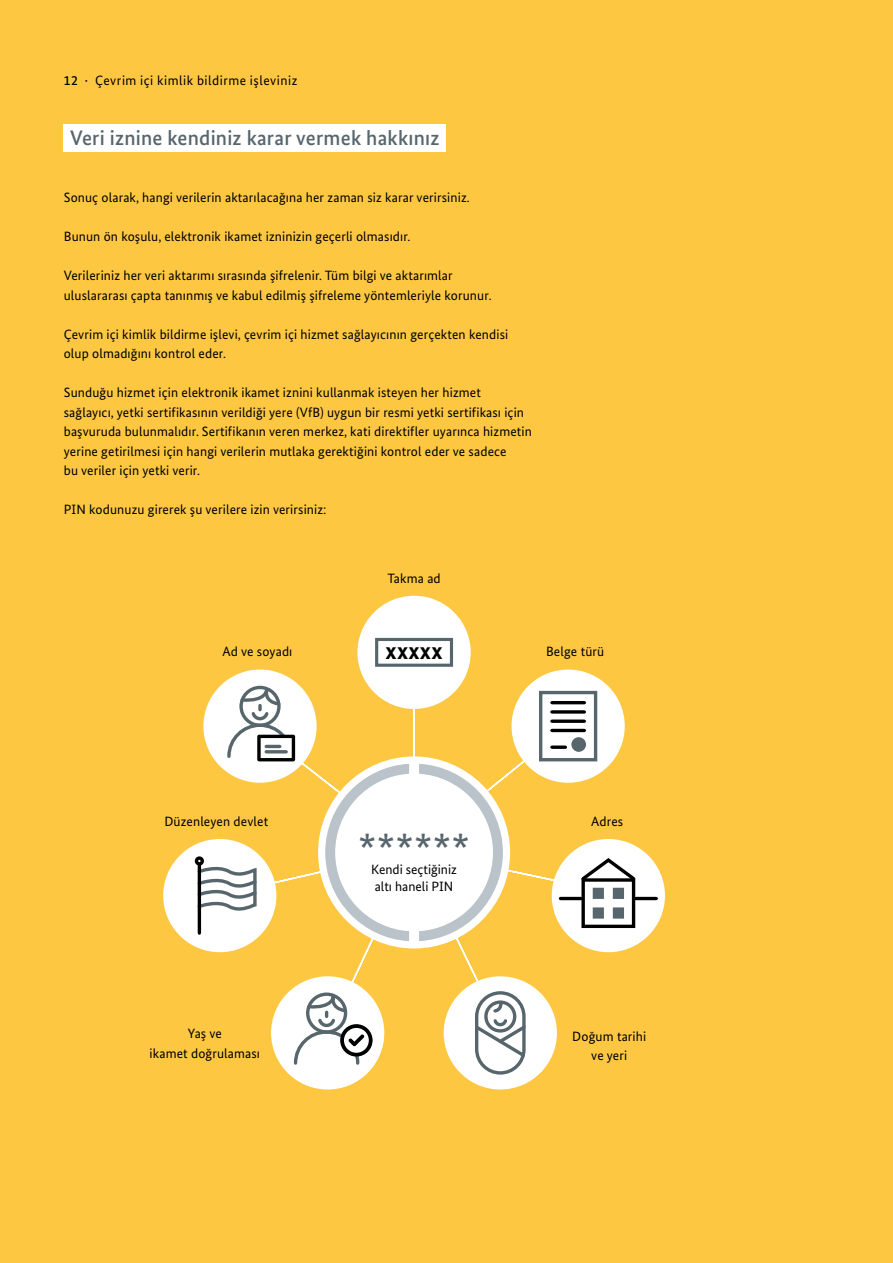
<style>
.page{position:relative;width:893px;height:1263px;background:#fdc742}
.page>*{position:absolute;margin:0;border:0;box-sizing:border-box;transform-origin:0 0}
.t1{font:700 36.6px "Bundes Sans";color:#57656c}
.t2{font:700 24.15px "Bundes Sans";letter-spacing:.01em;color:#000}
.t3{font:500 21px "Bundes Sans";letter-spacing:.01em;color:#57656c}
.t4{font:13.5px/19.5px "Bundes Sans";letter-spacing:.01em;color:#000}
.t5{font:13.5px "Bundes Sans";letter-spacing:.04em;color:#000}
.s1{font-weight:500}
</style>
<div class="page">
<svg style="left:252px;top:685px;width:324px;height:316px"></svg>
<div style="left:64px;top:124px;width:382px;height:27px;background:#fff"></div>
<div style="left:163px;top:839px;width:113px;height:113px;background:#fff;border-radius:50%"></div>
<svg style="left:197px;top:865px;width:60px;height:48px"></svg>
<hr style="left:198px;top:866px;width:3px;height:67px;background:#000">
<div style="left:195px;top:856px;width:9px;height:9px;border:3px solid #000;border-radius:50%"></div>
<div style="left:271px;top:976px;width:113px;height:113px;background:#fff;border-radius:50%"></div>
<div style="left:306px;top:992px;width:41px;height:42px;border:3px solid #57656c;border-radius:50%"></div>
<svg style="left:293px;top:996px;width:80px;height:69px"></svg>
<div style="left:444px;top:976px;width:113px;height:113px;background:#fff;border-radius:50%"></div>
<div style="left:475px;top:991px;width:51px;height:83px;border:3px solid #57656c;border-radius:24px"></div>
<svg style="left:475px;top:999px;width:51px;height:61px"></svg>
<div style="left:484px;top:1000px;width:32px;height:32px;border:3px solid #57656c;border-radius:50%"></div>
<div style="left:552px;top:839px;width:113px;height:113px;background:#fff;border-radius:50%"></div>
<hr style="left:560px;top:897px;width:21px;height:3px;background:#000">
<hr style="left:636px;top:897px;width:20px;height:3px;background:#000">
<div style="left:581px;top:878px;width:54px;height:50px;border:3px solid #000"></div>
<svg style="left:581px;top:858px;width:55px;height:25px"></svg>
<div style="left:593px;top:888px;width:11px;height:11px;background:#57656c;border:3px solid #57656c"></div>
<div style="left:593px;top:907px;width:11px;height:12px;background:#57656c;border:3px solid #57656c"></div>
<div style="left:613px;top:888px;width:11px;height:11px;background:#57656c"></div>
<div style="left:613px;top:907px;width:11px;height:12px;background:#57656c;border:3px solid #57656c"></div>
<div style="left:511px;top:669px;width:114px;height:114px;background:#fff;border-radius:50%"></div>
<div style="left:539px;top:691px;width:58px;height:70px;border:3px solid #57656c"></div>
<hr style="left:552px;top:701px;width:32px;height:3px;background:#000">
<svg style="left:552px;top:710px;width:32px;height:4px"></svg>
<svg style="left:552px;top:719px;width:32px;height:4px"></svg>
<hr style="left:552px;top:729px;width:32px;height:3px;background:#000">
<div style="left:571px;top:737px;width:15px;height:15px;background:#57656c;border-radius:50%"></div>
<svg style="left:552px;top:745px;width:13px;height:4px"></svg>
<div style="left:357px;top:596px;width:114px;height:113px;background:#fff;border-radius:50%"></div>
<div style="left:375px;top:638px;width:78px;height:29px;border:3px solid #57656c"></div>
<div style="left:203px;top:669px;width:114px;height:114px;background:#fff;border-radius:50%"></div>
<svg style="left:227px;top:690px;width:67px;height:68px"></svg>
<div style="left:239px;top:686px;width:42px;height:41px;border:3px solid #57656c;border-radius:50%"></div>
<svg style="left:261px;top:739px;width:30px;height:18px"></svg>
<div style="left:257px;top:735px;width:38px;height:26px;border:3px solid #000"></div>
<hr style="left:266px;top:745px;width:14px;height:3px;background:#57656c">
<hr style="left:266px;top:750px;width:20px;height:3px;background:#57656c">
<div style="left:318px;top:756px;width:192px;height:192px;background:#fff;border-radius:50%"></div>
<svg style="left:419px;top:764px;width:84px;height:177px"></svg>
<svg style="left:325px;top:764px;width:84px;height:177px"></svg>
<p class="t5" style="left:64px;top:72px;width:235px"><span class="s1">12 ·</span> Çevrim içi kimlik bildirme işleviniz</p>
<h2 class="t3" style="left:70px;top:125px;width:371px">Veri iznine kendiniz karar vermek hakkınız</h2>
<p class="t4" style="left:64px;top:188px;width:408px">Sonuç olarak, hangi verilerin aktarılacağına her zaman siz karar verirsiniz.</p>
<p class="t4" style="left:64px;top:227px;width:348px">Bunun ön koşulu, elektronik ikamet izninizin geçerli olmasıdır.</p>
<p class="t4" style="left:64px;top:266px;width:429px">Verileriniz her veri aktarımı sırasında şifrelenir. Tüm bilgi ve aktarımlar uluslararası çapta tanınmış ve kabul edilmiş şifreleme yöntemleriyle korunur.</p>
<p class="t4" style="left:64px;top:324px;width:446px">Çevrim içi kimlik bildirme işlevi, çevrim içi hizmet sağlayıcının gerçekten kendisi olup olmadığını kontrol eder.</p>
<p class="t4" style="left:64px;top:383px;width:470px">Sunduğu hizmet için elektronik ikamet iznini kullanmak isteyen her hizmet sağlayıcı, yetki sertifikasının verildiği yere (VfB) uygun bir resmi yetki sertifikası için başvuruda bulunmalıdır. Sertifikanın veren merkez, kati direktifler uyarınca hizmetin yerine getirilmesi için hangi verilerin mutlaka gerektiğini kontrol eder ve sadece<br>bu veriler için yetki verir.</p>
<p class="t4" style="left:64px;top:499px;width:264px">PIN kodunuzu girerek şu verilere izin verirsiniz:</p>
<p class="t4" style="left:223px;top:641px;width:71px">Ad ve soyadı</p>
<p class="t4" style="left:387px;top:568px;width:55px">Takma ad</p>
<h2 class="t2" style="left:386px;top:636px;width:58px">xxxxx</h2>
<p class="t4" style="left:546px;top:641px;width:60px">Belge türü</p>
<p class="t4" style="left:164px;top:812px;width:105px">Düzenleyen devlet</p>
<p class="t4" style="left:591px;top:812px;width:33px">Adres</p>
<h1 class="t1" style="left:359px;top:824px;width:112px">******</h1>
<p class="t4" style="left:371px;top:861px;width:87px;line-height:16.5px">Kendi seçtiğiniz altı haneli PIN</p>
<p class="t4" style="left:150px;top:1024px;width:112px;text-align:center">Yaş ve<br>ikamet doğrulaması</p>
<p class="t4" style="left:572px;top:1026px;width:75px;text-align:center">Doğum tarihi ve yeri</p>
</div>
